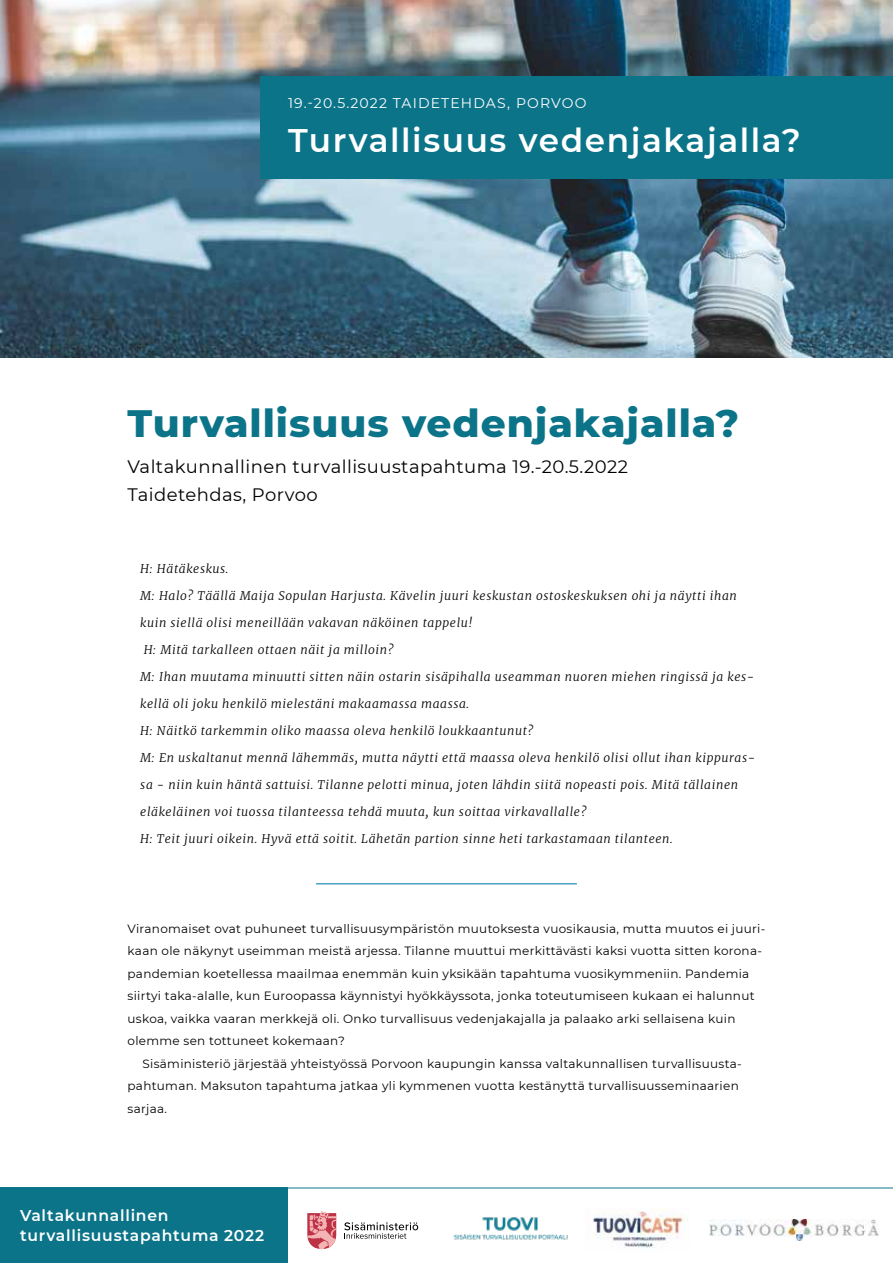
<style>
.page{position:relative;width:893px;height:1263px;background:#fff}
.page>*{position:absolute;margin:0;border:0;box-sizing:border-box;transform-origin:0 0}
.t1{font:800 39px "Montserrat";letter-spacing:.025em;color:#0c7489}
.t2{font:600 32.7px "Montserrat";letter-spacing:.05em;color:#fff}
.t3{font:18px/27px "Montserrat";letter-spacing:.025em;color:#000}
.t4{font:600 15.6px/20.4px "Montserrat";letter-spacing:.05em;color:#fff}
.t5{font:13.95px "Montserrat";letter-spacing:.08em;color:#fff}
.t6{font:italic 300 12px "Merriweather";letter-spacing:.05em;color:#000}
.t7{font:12px "Montserrat";letter-spacing:.025em;color:#000}
</style>
<div class="page">
<img style="left:0;top:0;width:893px;height:358px">
<div style="left:0;top:1187px;width:287px;height:76px;background:#0c7489"></div>
<img style="left:453px;top:1217px;width:115px;height:23px">
<svg style="left:307px;top:1211px;width:29px;height:38px"></svg>
<svg style="left:344px;top:1222px;width:74px;height:17px"></svg>
<img style="left:593px;top:1208px;width:95px;height:40px">
<img style="left:709px;top:1219px;width:170px;height:21px">
<div style="left:260px;top:76px;width:633px;height:103px;background:#0c7489"></div>
<hr style="left:0;top:1187px;width:893px;height:1px;background:#0c7489">
<hr style="left:316px;top:883px;width:261px;height:1px;background:#4aa3c3">
<p class="t5" style="left:288px;top:94px;width:300px">19.-20.5.2022 TAIDETEHDAS, PORVOO</p>
<h2 class="t2" style="left:288px;top:117px;width:514px">Turvallisuus vedenjakajalla?</h2>
<h1 class="t1" style="left:128px;top:395px;width:613px">Turvallisuus vedenjakajalla?</h1>
<h3 class="t3" style="left:128px;top:453px;width:502px">Valtakunnallinen turvallisuustapahtuma 19.-20.5.2022<br>Taidetehdas, Porvoo</h3>
<p class="t6" style="left:140px;top:560px;width:90px">H: Hätäkeskus.</p>
<p class="t6" style="left:140px;top:587px;width:598px">M: Halo? Täällä Maija Sopulan Harjusta. Kävelin juuri keskustan ostoskeskuksen ohi ja näytti ihan</p>
<p class="t6" style="left:140px;top:614px;width:334px">kuin siellä olisi meneillään vakavan näköinen tappelu!</p>
<p class="t6" style="left:144px;top:641px;width:252px">H: Mitä tarkalleen ottaen näit ja milloin?</p>
<p class="t6" style="left:140px;top:668px;width:615px">M: Ihan muutama minuutti sitten näin ostarin sisäpihalla useamman nuoren miehen ringissä ja kes-</p>
<p class="t6" style="left:140px;top:695px;width:330px">kellä oli joku henkilö mielestäni makaamassa maassa.</p>
<p class="t6" style="left:140px;top:722px;width:395px">H: Näitkö tarkemmin oliko maassa oleva henkilö loukkaantunut?</p>
<p class="t6" style="left:140px;top:749px;width:616px">M: En uskaltanut mennä lähemmäs, mutta näytti että maassa oleva henkilö olisi ollut ihan kippuras-</p>
<p class="t6" style="left:140px;top:776px;width:599px">sa - niin kuin häntä sattuisi. Tilanne pelotti minua, joten lähdin siitä nopeasti pois. Mitä tällainen</p>
<p class="t6" style="left:140px;top:803px;width:448px">eläkeläinen voi tuossa tilanteessa tehdä muuta, kun soittaa virkavallalle?</p>
<p class="t6" style="left:140px;top:830px;width:534px">H: Teit juuri oikein. Hyvä että soitit. Lähetän partion sinne heti tarkastamaan tilanteen.</p>
<p class="t7" style="left:128px;top:920px;width:639px">Viranomaiset ovat puhuneet turvallisuusympäristön muutoksesta vuosikausia, mutta muutos ei juuri-</p>
<p class="t7" style="left:128px;top:942px;width:636px">kaan ole näkynyt useimman meistä arjessa. Tilanne muuttui merkittävästi kaksi vuotta sitten korona-</p>
<p class="t7" style="left:128px;top:965px;width:623px">pandemian koetellessa maailmaa enemmän kuin yksikään tapahtuma vuosikymmeniin. Pandemia</p>
<p class="t7" style="left:128px;top:987px;width:629px">siirtyi taka-alalle, kun Euroopassa käynnistyi hyökkäyssota, jonka toteutumiseen kukaan ei halunnut</p>
<p class="t7" style="left:128px;top:1010px;width:609px">uskoa, vaikka vaaran merkkejä oli. Onko turvallisuus vedenjakajalla ja palaako arki sellaisena kuin</p>
<p class="t7" style="left:128px;top:1032px;width:219px">olemme sen tottuneet kokemaan?</p>
<p class="t7" style="left:143px;top:1055px;width:601px">Sisäministeriö järjestää yhteistyössä Porvoon kaupungin kanssa valtakunnallisen turvallisuusta-</p>
<p class="t7" style="left:128px;top:1077px;width:613px">pahtuman. Maksuton tapahtuma jatkaa yli kymmenen vuotta kestänyttä turvallisuusseminaarien</p>
<p class="t7" style="left:128px;top:1100px;width:41px">sarjaa.</p>
<h3 class="t4" style="left:20px;top:1204px;width:246px">Valtakunnallinen turvallisuustapahtuma 2022</h3>
</div>
